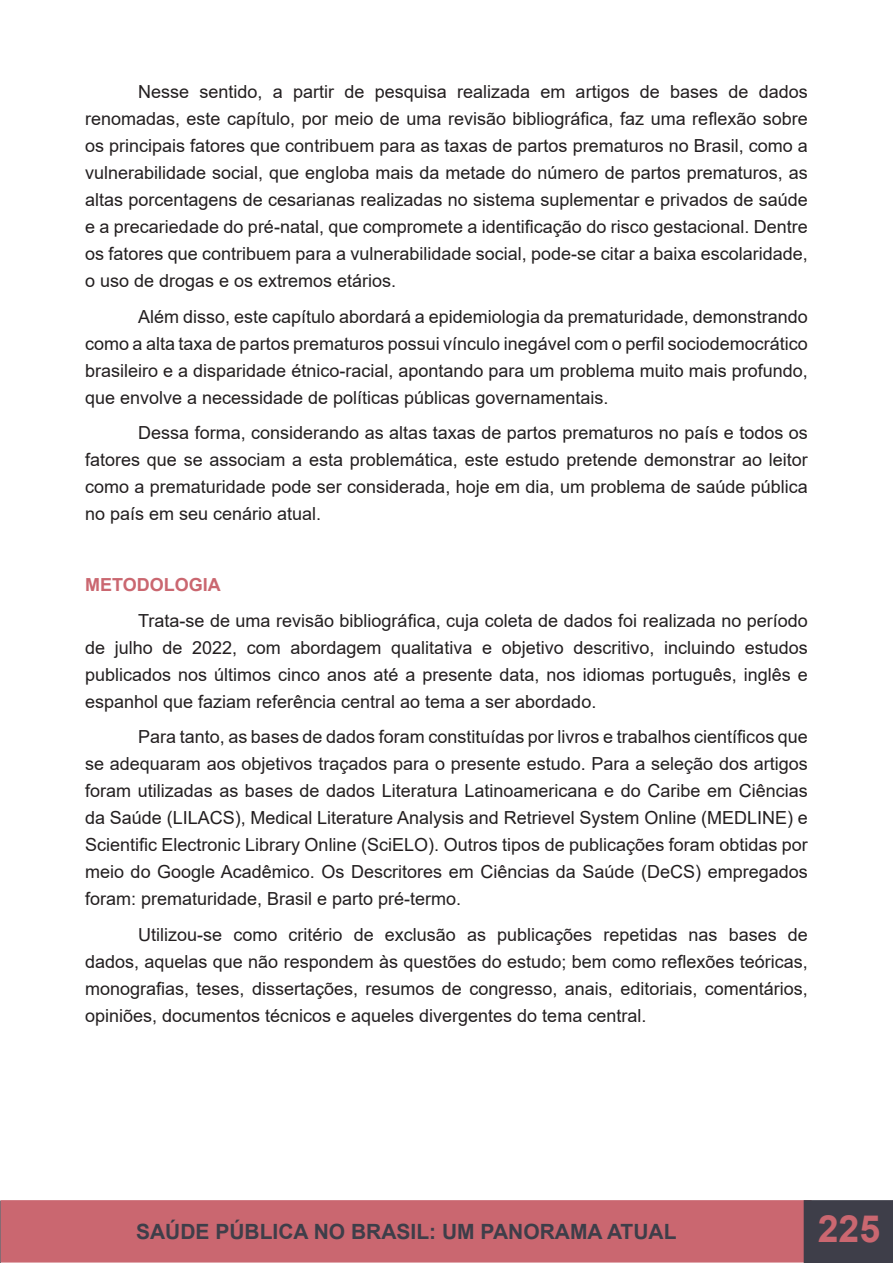
<style>
.page{position:relative;width:893px;height:1263px;background:#fff}
.page>*{position:absolute;margin:0;border:0;box-sizing:border-box;transform-origin:0 0}
.t1{font:700 37.5px "Arial";color:#ca6770}
.t2{font:700 21px "Arial";color:#3e3e49}
.t3{font:18px/27px "Arial";color:#231f20;text-align:justify}
.t4{font:700 18px "Arial";color:#ca6770}
</style>
<div class="page">
<svg style="left:0;top:1200px;width:1px;height:63px"></svg>
<div style="left:2px;top:1201px;width:809px;height:61px;background:#ca6770"></div>
<div style="left:1px;top:1200px;width:811px;height:62px;border:2px solid #ca6770"></div>
<div style="left:804px;top:1200px;width:89px;height:63px;background:#3e3e49"></div>
<div style="left:813px;top:1214px;width:72px;height:48px;background:#3e3e49"></div>
<p class="t3" style="left:85px;top:78px;width:724px;text-indent:53px">Nesse sentido, a partir de pesquisa realizada em artigos de bases de dados renomadas, este capítulo, por meio de uma revisão bibliográfica, faz uma reflexão sobre os principais fatores que contribuem para as taxas de partos prematuros no Brasil, como a vulnerabilidade social, que engloba mais da metade do número de partos prematuros, as altas porcentagens de cesarianas realizadas no sistema suplementar e privados de saúde e a precariedade do pré-natal, que compromete a identificação do risco gestacional. Dentre os fatores que contribuem para a vulnerabilidade social, pode-se citar a baixa escolaridade, o uso de drogas e os extremos etários.</p>
<p class="t3" style="left:85px;top:303px;width:724px;text-indent:53px">Além disso, este capítulo abordará a epidemiologia da prematuridade, demonstrando como a alta taxa de partos prematuros possui vínculo inegável com o perfil sociodemocrático brasileiro e a disparidade étnico-racial, apontando para um problema muito mais profundo, que envolve a necessidade de políticas públicas governamentais.</p>
<p class="t3" style="left:85px;top:419px;width:724px;text-indent:53px">Dessa forma, considerando as altas taxas de partos prematuros no país e todos os fatores que se associam a esta problemática, este estudo pretende demonstrar ao leitor como a prematuridade pode ser considerada, hoje em dia, um problema de saúde pública no país em seu cenário atual.</p>
<p class="t4" style="left:85px;top:572px;width:137px">METODOLOGIA</p>
<p class="t3" style="left:85px;top:607px;width:724px;text-indent:53px">Trata-se de uma revisão bibliográfica, cuja coleta de dados foi realizada no período de julho de 2022, com abordagem qualitativa e objetivo descritivo, incluindo estudos publicados nos últimos cinco anos até a presente data, nos idiomas português, inglês e espanhol que faziam referência central ao tema a ser abordado.</p>
<p class="t3" style="left:85px;top:723px;width:724px;text-indent:53px">Para tanto, as bases de dados foram constituídas por livros e trabalhos científicos que se adequaram aos objetivos traçados para o presente estudo. Para a seleção dos artigos foram utilizadas as bases de dados Literatura Latinoamericana e do Caribe em Ciências da Saúde (LILACS), Medical Literature Analysis and Retrievel System Online (MEDLINE) e Scientific Electronic Library Online (SciELO). Outros tipos de publicações foram obtidas por meio do Google Acadêmico. Os Descritores em Ciências da Saúde (DeCS) empregados foram: prematuridade, Brasil e parto pré-termo.</p>
<p class="t3" style="left:85px;top:921px;width:724px;text-indent:53px">Utilizou-se como critério de exclusão as publicações repetidas nas bases de dados, aquelas que não respondem às questões do estudo; bem como reflexões teóricas, monografias, teses, dissertações, resumos de congresso, anais, editoriais, comentários, opiniões, documentos técnicos e aqueles divergentes do tema central.</p>
<p class="t2" style="left:136px;top:1217px;width:542px">SAÚDE PÚBLICA NO BRASIL: UM PANORAMA ATUAL</p>
<h1 class="t1" style="left:818px;top:1202px;width:64px">225</h1>
</div>
